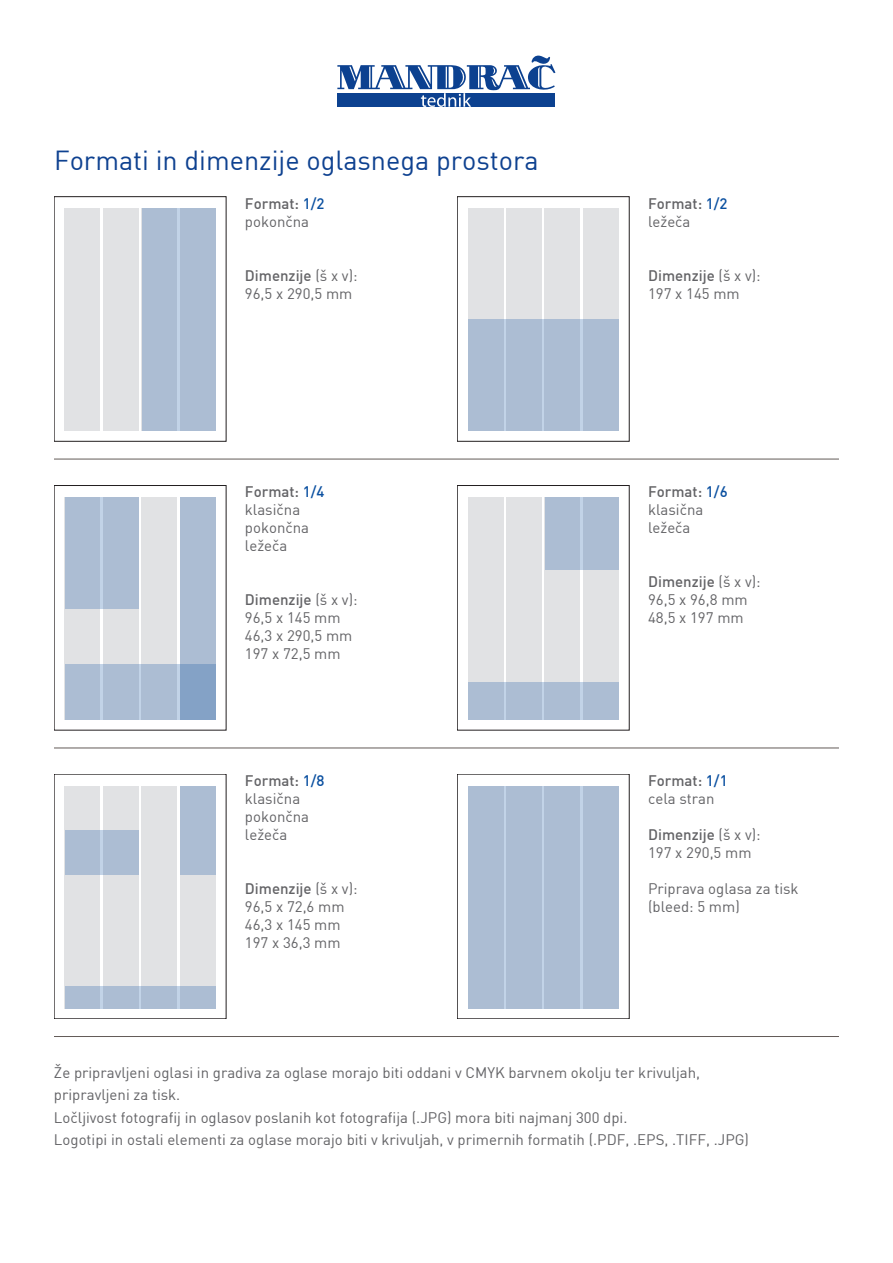
<style>
.page{position:relative;width:893px;height:1263px;background:#fff}
.page>*{position:absolute;margin:0;border:0;box-sizing:border-box;transform-origin:0 0}
.t1{font:27px "DIN Regular";color:#0e4190}
.t2{font:15px/18px "DIN Regular";color:#636366}
.t3{font:15px "DIN Medium";color:#636366}
.s1{color:#0b50a0}
.s2{font-family:"DIN Regular"}
</style>
<div class="page">
<div style="left:103px;top:208px;width:36px;height:223px;background:#e1e2e4"></div>
<div style="left:65px;top:208px;width:35px;height:223px;background:#e1e2e4"></div>
<div style="left:142px;top:208px;width:73px;height:223px;background:#acbdd3"></div>
<div style="left:103px;top:497px;width:36px;height:223px;background:#e1e2e4"></div>
<div style="left:65px;top:497px;width:35px;height:223px;background:#e1e2e4"></div>
<div style="left:142px;top:497px;width:35px;height:223px;background:#e1e2e4"></div>
<div style="left:65px;top:497px;width:74px;height:111px;background:#acbdd3"></div>
<div style="left:180px;top:497px;width:35px;height:223px;background:#acbdd3"></div>
<svg style="left:65px;top:664px;width:151px;height:56px;background:#a3b7d0"></svg>
<div style="left:103px;top:786px;width:36px;height:222px;background:#e1e2e4"></div>
<div style="left:65px;top:786px;width:35px;height:222px;background:#e1e2e4"></div>
<div style="left:142px;top:786px;width:35px;height:222px;background:#e1e2e4"></div>
<div style="left:180px;top:786px;width:35px;height:222px;background:#e1e2e4"></div>
<div style="left:65px;top:830px;width:74px;height:45px;background:#acbdd3"></div>
<div style="left:180px;top:786px;width:35px;height:89px;background:#acbdd3"></div>
<div style="left:65px;top:986px;width:150px;height:22px;background:#acbdd3"></div>
<div style="left:506px;top:208px;width:36px;height:223px;background:#e1e2e4"></div>
<div style="left:468px;top:208px;width:35px;height:223px;background:#e1e2e4"></div>
<div style="left:545px;top:208px;width:35px;height:223px;background:#e1e2e4"></div>
<div style="left:583px;top:208px;width:36px;height:223px;background:#e1e2e4"></div>
<div style="left:468px;top:320px;width:151px;height:111px;background:#acbdd3"></div>
<div style="left:457px;top:485px;width:172px;height:245px;border:1px solid #231f20"></div>
<div style="left:506px;top:497px;width:36px;height:223px;background:#e1e2e4"></div>
<div style="left:468px;top:497px;width:35px;height:223px;background:#e1e2e4"></div>
<div style="left:545px;top:497px;width:35px;height:223px;background:#e1e2e4"></div>
<div style="left:583px;top:497px;width:36px;height:223px;background:#e1e2e4"></div>
<div style="left:468px;top:682px;width:151px;height:38px;background:#acbdd3"></div>
<div style="left:545px;top:497px;width:74px;height:73px;background:#acbdd3"></div>
<div style="left:468px;top:786px;width:151px;height:222px;background:#acbdd3"></div>
<hr style="left:54px;top:459px;width:785px;height:1px;background:#635b58">
<hr style="left:54px;top:748px;width:785px;height:1px;background:#635b58">
<hr style="left:54px;top:1036px;width:785px;height:1px;background:#635b58">
<svg style="left:337px;top:55px;width:218px;height:52px"></svg>
<h1 class="t1" style="left:54px;top:144px;width:486px">Formati in dimenzije oglasnega prostora</h1>
<p class="t3" style="left:245px;top:193px;width:81px">Format: <span class="s1">1/2</span></p>
<p class="t2" style="left:245px;top:212px;width:66px">pokončna</p>
<p class="t3" style="left:245px;top:265px;width:114px">Dimenzije <span class="s2">(š x v):</span></p>
<p class="t2" style="left:245px;top:284px;width:109px">96,5 x 290,5 mm</p>
<p class="t3" style="left:245px;top:482px;width:81px">Format: <span class="s1">1/4</span></p>
<p class="t2" style="left:245px;top:500px;width:66px">klasična pokončna ležeča</p>
<p class="t3" style="left:245px;top:590px;width:114px">Dimenzije <span class="s2">(š x v):</span></p>
<p class="t2" style="left:245px;top:608px;width:109px">96,5 x 145 mm<br>46,3 x 290,5 mm<br>197 x 72,5 mm</p>
<p class="t3" style="left:245px;top:771px;width:81px">Format: <span class="s1">1/8</span></p>
<p class="t2" style="left:245px;top:789px;width:66px">klasična pokončna ležeča</p>
<p class="t3" style="left:245px;top:879px;width:114px">Dimenzije <span class="s2">(š x v):</span></p>
<p class="t2" style="left:245px;top:897px;width:101px">96,5 x 72,6 mm<br>46,3 x 145 mm<br>197 x 36,3 mm</p>
<p class="t3" style="left:648px;top:193px;width:81px">Format: <span class="s1">1/2</span></p>
<p class="t2" style="left:648px;top:212px;width:44px">ležeča</p>
<p class="t3" style="left:648px;top:265px;width:114px">Dimenzije <span class="s2">(š x v):</span></p>
<p class="t2" style="left:648px;top:284px;width:93px">197 x 145 mm</p>
<p class="t3" style="left:648px;top:482px;width:81px">Format: <span class="s1">1/6</span></p>
<p class="t2" style="left:648px;top:501px;width:57px">klasična ležeča</p>
<p class="t3" style="left:648px;top:572px;width:114px">Dimenzije <span class="s2">(š x v):</span></p>
<p class="t2" style="left:648px;top:591px;width:101px">96,5 x 96,8 mm<br>48,5 x 197 mm</p>
<p class="t3" style="left:648px;top:771px;width:81px">Format: <span class="s1">1/1</span></p>
<p class="t2" style="left:648px;top:789px;width:68px">cela stran</p>
<p class="t3" style="left:648px;top:825px;width:114px">Dimenzije <span class="s2">(š x v):</span></p>
<p class="t2" style="left:648px;top:843px;width:105px">197 x 290,5 mm</p>
<p class="t2" style="left:648px;top:879px;width:152px">Priprava oglasa za tisk (bleed: 5 mm)</p>
<p class="t2" style="left:54px;top:1061px;width:696px;line-height:22.2px">Že pripravljeni oglasi in gradiva za oglase morajo biti oddani v CMYK barvnem okolju ter krivuljah, pripravljeni za tisk.<br>Ločljivost fotografij in oglasov poslanih kot fotografija (.JPG) mora biti najmanj 300 dpi.<br>Logotipi in ostali elementi za oglase morajo biti v krivuljah, v primernih formatih (.PDF, .EPS, .TIFF, .JPG)</p>
</div>
